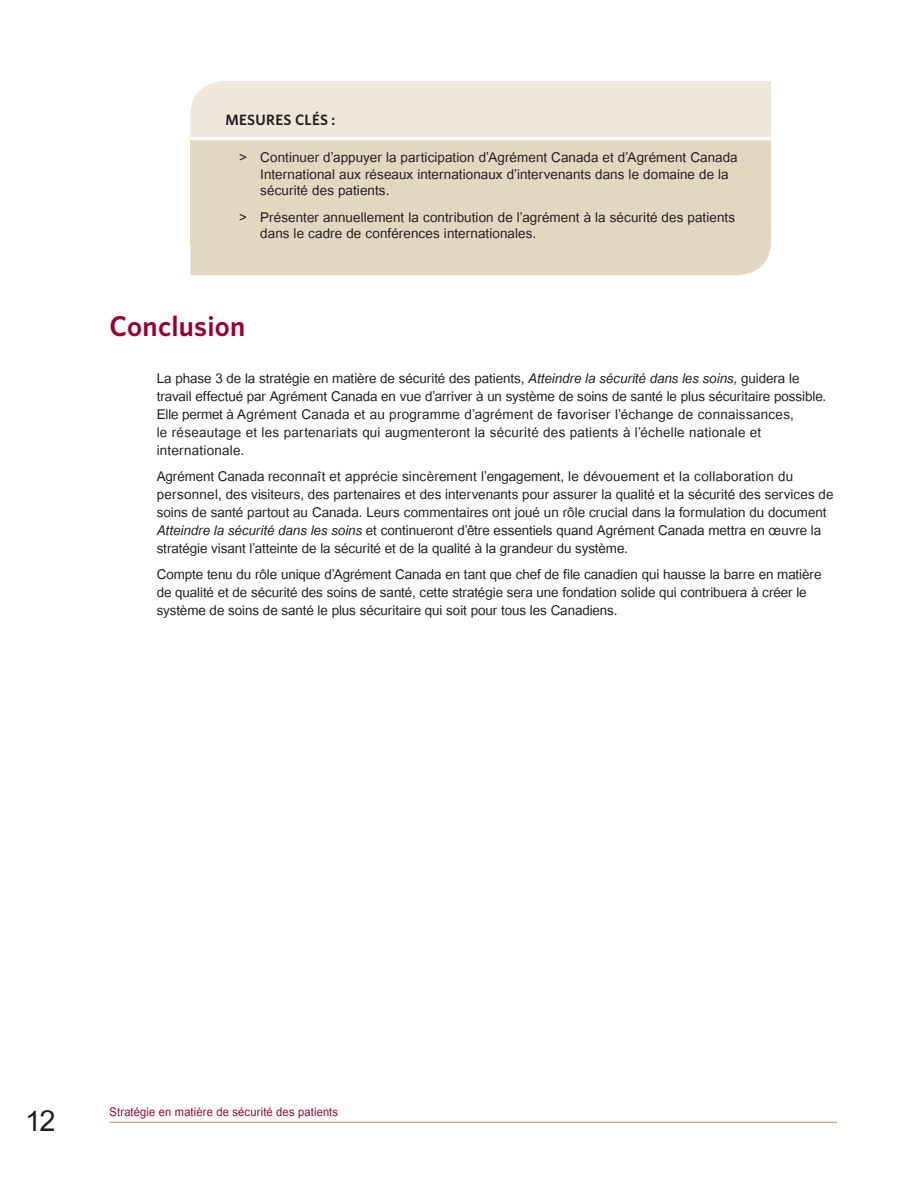
<style>
.page{position:relative;width:918px;height:1188px;background:#fff}
.page>*{position:absolute;margin:0;border:0;box-sizing:border-box;transform-origin:0 0}
.t1{font:40.5px "Utsaah";color:#231f20}
.heading_2{font:600 28.5px "Whitney";letter-spacing:.005em;color:#98012d}
.key_action_bullet{font:18.75px/18px "Utsaah";color:#231f20}
.t2{font:16.5px "Utsaah";letter-spacing:.01em;color:#98012d;scale:.94 1}
.t3{font:600 15px "Whitney";letter-spacing:.025em;color:#231f20}
.s1{font-style:italic}
</style>
<div class="page">
<hr style="left:110px;top:1122px;width:727px;height:1px;background:#c8b08b">
<div style="left:190px;top:81px;width:581px;height:56px;background:#eee8da"></div>
<div style="left:190px;top:139px;width:581px;height:105px;background:#e3d7c1"></div>
<hr style="left:190px;top:137px;width:581px;height:3px;background:#fff">
<div style="left:190px;top:244px;width:581px;height:31px;background:#e3d7c1"></div>
<p class="t3" style="left:225px;top:109px;width:112px">MESURES CLÉS :</p>
<p class="key_action_bullet" style="left:260px;top:150px;width:479px;line-height:16.5px;text-indent:-21px">&gt; Continuer d’appuyer la participation d’Agrément Canada et d’Agrément Canada<br>International aux réseaux internationaux d’intervenants dans le domaine de la sécurité des patients.</p>
<p class="key_action_bullet" style="left:260px;top:210px;width:476px;line-height:16.5px;text-indent:-21px">&gt; Présenter annuellement la contribution de l’agrément à la sécurité des patients dans le cadre de conférences internationales.</p>
<p class="heading_2" style="left:110px;top:308px;width:137px">Conclusion</p>
<p class="key_action_bullet" style="left:157px;top:371px;width:671px">La phase 3 de la stratégie en matière de sécurité des patients, <span class="s1">Atteindre la sécurité dans les soins,</span> guidera le travail effectué par Agrément Canada en vue d’arriver à un système de soins de santé le plus sécuritaire possible.<br>Elle permet à Agrément Canada et au programme d’agrément de favoriser l’échange de connaissances,<br>le réseautage et les partenariats qui augmenteront la sécurité des patients à l’échelle nationale et internationale.</p>
<p class="key_action_bullet" style="left:157px;top:469px;width:678px">Agrément Canada reconnaît et apprécie sincèrement l’engagement, le dévouement et la collaboration du personnel, des visiteurs, des partenaires et des intervenants pour assurer la qualité et la sécurité des services de soins de santé partout au Canada. Leurs commentaires ont joué un rôle crucial dans la formulation du document <span class="s1">Atteindre la sécurité dans les soins</span> et continueront d’être essentiels quand Agrément Canada mettra en œuvre la stratégie visant l’atteinte de la sécurité et de la qualité à la grandeur du système.</p>
<p class="key_action_bullet" style="left:157px;top:567px;width:666px">Compte tenu du rôle unique d’Agrément Canada en tant que chef de file canadien qui hausse la barre en matière de qualité et de sécurité des soins de santé, cette stratégie sera une fondation solide qui contribuera à créer le système de soins de santé le plus sécuritaire qui soit pour tous les Canadiens.</p>
<h1 class="t1" style="left:25px;top:1101px;width:32px">12</h1>
<p class="t2" style="left:110px;top:1104px;width:245px">Stratégie en matière de sécurité des patients</p>
</div>
